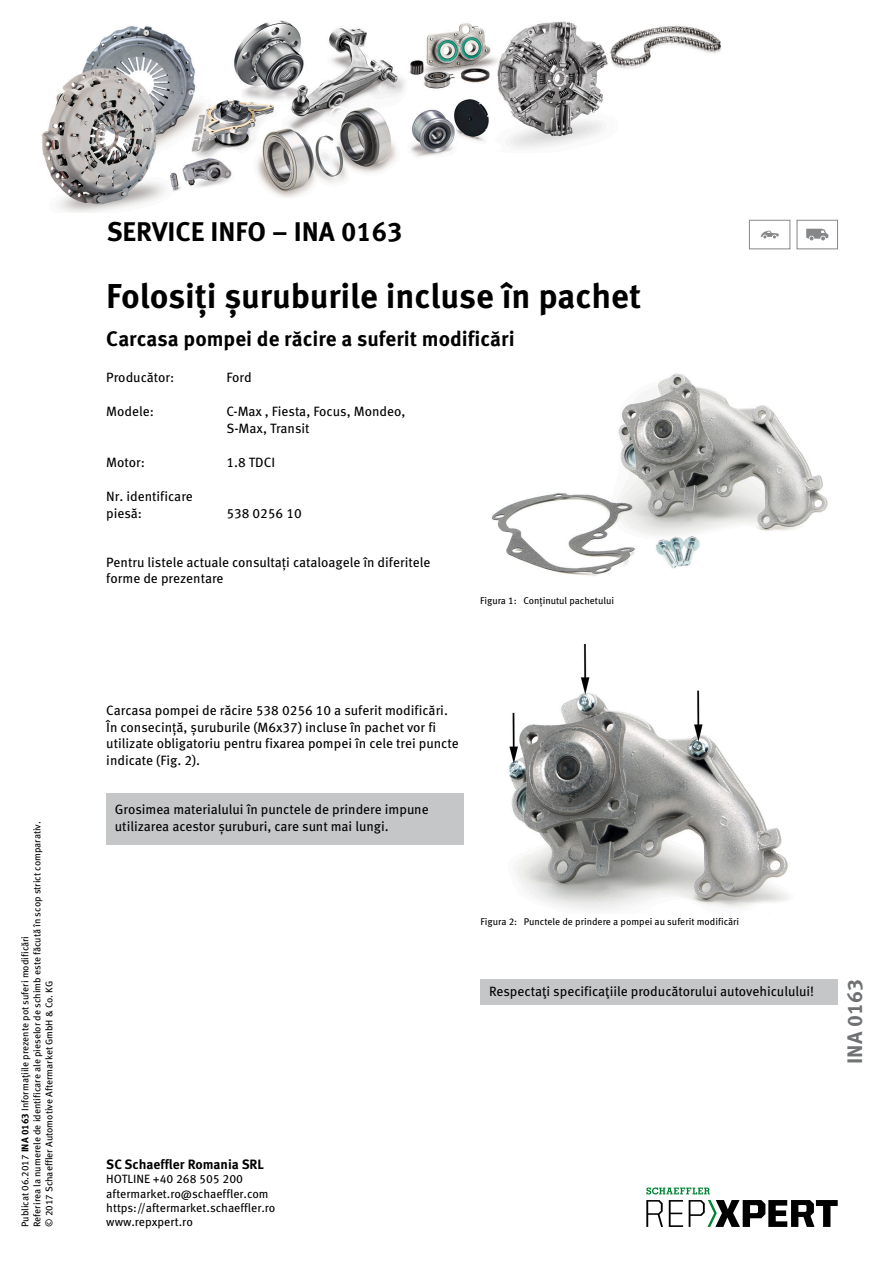
<style>
.page{position:relative;width:893px;height:1263px;background:#fff}
.page>*{position:absolute;margin:0;border:0;box-sizing:border-box;transform-origin:0 0}
.t1{font:700 34.5px "Meta Pro";letter-spacing:-.005em;color:#000}
.t2{font:700 27px "Meta Pro";color:#000}
.t3{font:700 21px "Meta Pro";color:#000}
.t4{font:700 21px "Meta Pro";color:#6f7172}
.t5{font:13.5px/16.5px "Meta Pro";color:#000}
.t6{font:700 13.5px "Meta Pro";color:#000}
.t7{font:12px/14.4px "Meta Pro";color:#000}
.t8{font:9.75px/12px "Meta Pro";color:#000}
.s1{font-weight:700}
</style>
<div class="page">
<img style="left:491px;top:373px;width:337px;height:203px">
<img style="left:508px;top:644px;width:280px;height:269px">
<div style="left:106px;top:793px;width:357px;height:51px;background:#c5c6c7"></div>
<div style="left:480px;top:980px;width:358px;height:25px;background:#c5c6c7"></div>
<div style="left:749px;top:220px;width:41px;height:29px;border:1px solid #868789"></div>
<svg style="left:761px;top:231px;width:18px;height:7px"></svg>
<div style="left:797px;top:220px;width:41px;height:29px;border:1px solid #868789"></div>
<svg style="left:806px;top:229px;width:22px;height:11px"></svg>
<img style="left:42px;top:20px;width:679px;height:193px">
<svg style="left:646px;top:1200px;width:17px;height:27px"></svg>
<svg style="left:669px;top:1200px;width:14px;height:27px"></svg>
<svg style="left:689px;top:1200px;width:149px;height:27px"></svg>
<svg style="left:646px;top:1187px;width:64px;height:7px"></svg>
<p class="t8" style="left:19px;top:1227px;width:407px;rotate:-90deg">Publicat 06.2017 <span class="s1">INA 0163</span> Informaţiile prezente pot suferi modificări<br>Referirea la numerele de identificare ale pieselor de schimb este făcută în scop strict comparativ. © 2017 Schaeffler Automotive Aftermarket GmbH &amp; Co. KG</p>
<h2 class="t2" style="left:107px;top:210px;width:297px">SERVICE INFO – INA 0163</h2>
<h1 class="t1" style="left:106px;top:269px;width:536px">Folosiți șuruburile incluse în pachet</h1>
<h3 class="t3" style="left:106px;top:323px;width:410px">Carcasa pompei de răcire a suferit modificări</h3>
<p class="t5" style="left:106px;top:369px;width:70px">Producător:</p>
<p class="t5" style="left:226px;top:369px;width:27px">Ford</p>
<p class="t5" style="left:106px;top:402px;width:49px">Modele:</p>
<p class="t5" style="left:226px;top:402px;width:180px">C-Max , Fiesta, Focus, Mondeo,<br>S-Max, Transit</p>
<p class="t5" style="left:106px;top:453px;width:40px">Motor:</p>
<p class="t5" style="left:226px;top:453px;width:50px">1.8 TDCI</p>
<p class="t5" style="left:106px;top:487px;width:88px">Nr. identificare piesă:</p>
<p class="t5" style="left:226px;top:504px;width:77px">538 0256 10</p>
<p class="t5" style="left:106px;top:553px;width:326px">Pentru listele actuale consultați cataloagele în diferitele forme de prezentare</p>
<p class="t8" style="left:480px;top:594px;width:136px">Figura 1: Conținutul pachetului</p>
<p class="t5" style="left:106px;top:701px;width:354px">Carcasa pompei de răcire 538 0256 10 a suferit modificări.<br>În consecință, șuruburile (M6x37) incluse în pachet vor fi utilizate obligatoriu pentru fixarea pompei în cele trei puncte indicate (Fig. 2).</p>
<p class="t5" style="left:115px;top:800px;width:315px">Grosimea materialului în punctele de prindere impune utilizarea acestor șuruburi, care sunt mai lungi.</p>
<p class="t8" style="left:480px;top:915px;width:260px">Figura 2: Punctele de prindere a pompei au suferit modificări</p>
<p class="t5" style="left:489px;top:982px;width:327px">Respectaţi specificaţiile producătorului autovehiculului!</p>
<h3 class="t4" style="left:838px;top:1064px;width:86px;rotate:-90deg">INA 0163</h3>
<p class="t6" style="left:106px;top:1153px;width:159px">SC Schaeffler Romania SRL</p>
<p class="t7" style="left:106px;top:1171px;width:171px">HOTLINE +40 268 505 200 aftermarket.ro@schaeffler.com https://aftermarket.schaeffler.ro www.repxpert.ro</p>
</div>
